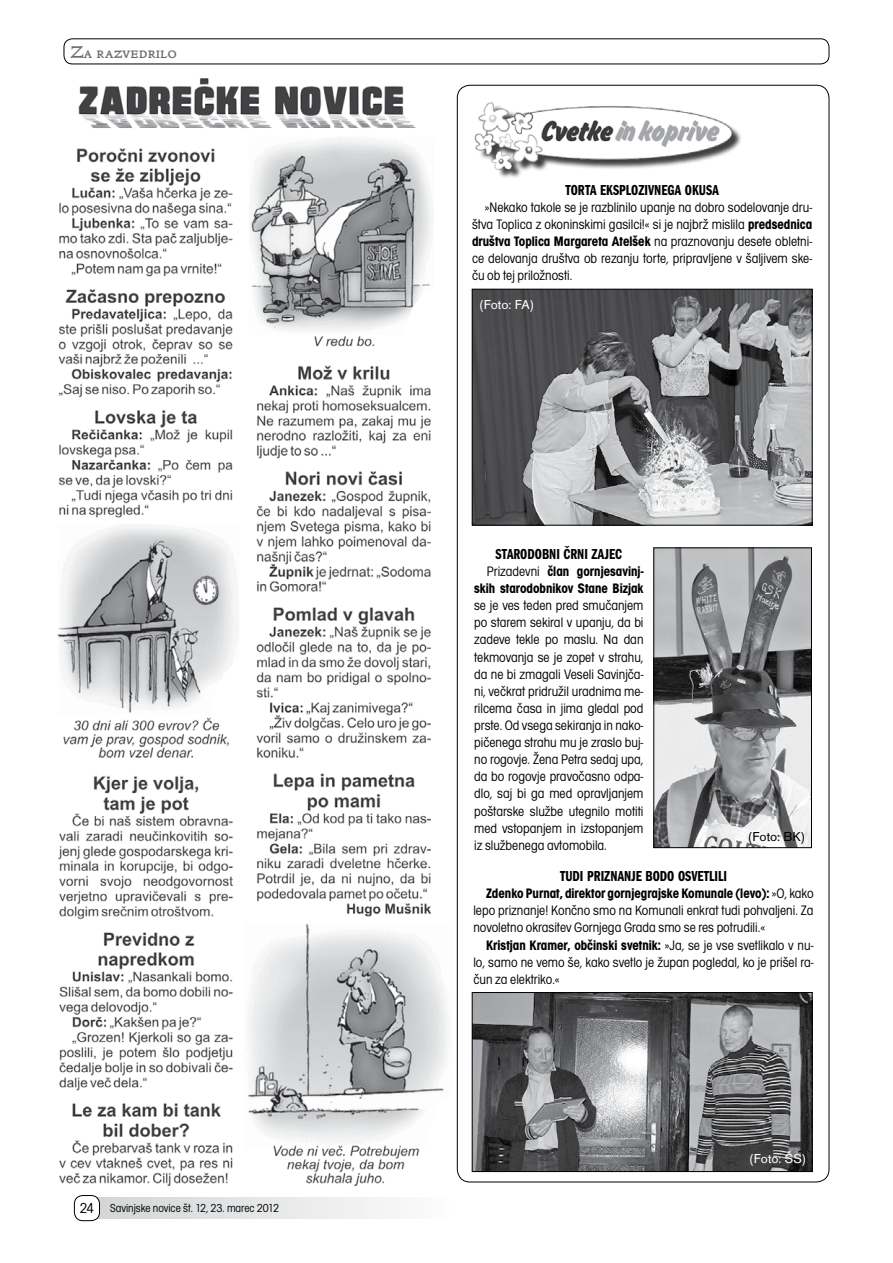
<style>
.page{position:relative;width:893px;height:1263px;background:#fff}
.page>*{position:absolute;margin:0;border:0;box-sizing:border-box;transform-origin:0 0}
.t1{font:18px "Golden Typ SC Itc TEE Orig";color:#6d6e71}
.t2{font:15px "Franklin Got Itc TEE Demi Comp";color:#000}
.t3{font:condensed 14.25px/17.1px "Avant Gar Got Itc TEE";color:#000;text-align:justify}
.t4{font:700 condensed 14.25px/17.1px "Avant Gar Got Itc TEE";color:#000;text-align:right}
.t5{font:13.5px "Accius TEE";letter-spacing:-.005em;color:#fff}
.t6{font:13.5px "Accius TEE";letter-spacing:-.005em;color:#000}
.t7{font:condensed 12px "Avant Gar Got Itc TEE";color:#000}
.s1{font-size:15px}
.s2{font-weight:700}
.s3{font-weight:400}
</style>
<div class="page">
<div style="left:78px;top:1197px;width:372px;height:22px;background:linear-gradient(to right,#cfd0d1,#fdfdfd)"></div>
<div style="left:74px;top:1195px;width:26px;height:26px;background:#fff;border-radius:9px"></div>
<div style="left:74px;top:1195px;width:26px;height:26px;border:1px solid #000;border-radius:9px"></div>
<div style="left:64px;top:39px;width:765px;height:25px;border:1px solid #000;border-radius:9px"></div>
<div style="left:477px;top:104px;width:265px;height:75px;background:#000;opacity:.75"></div>
<img style="left:474px;top:102px;width:260px;height:71px">
<img style="left:656px;top:550px;width:154px;height:296px">
<div style="left:654px;top:548px;width:158px;height:300px;border:1px solid #000"></div>
<img style="left:474px;top:994px;width:336px;height:176px">
<div style="left:472px;top:992px;width:340px;height:180px;border:1px solid #000"></div>
<img style="left:474px;top:291px;width:336px;height:232px">
<div style="left:472px;top:289px;width:340px;height:236px;border:1px solid #000"></div>
<img style="left:57px;top:79px;width:393px;height:1107px">
<p class="t1" style="left:70px;top:42px;width:108px">Za razvedrilo</p>
<p class="t7" style="left:80px;top:1201px;width:201px"><span class="s1">24</span> Savinjske novice št. 12, 23. marec 2012</p>
<p class="t2" style="left:565px;top:181px;width:155px">TORTA EKSPLOZIVNEGA OKUSA</p>
<p class="t3" style="left:472px;top:199px;width:342px;text-indent:13px">»Nekako takole se je razblinilo upanje na dobro sodelovanje dru&shy;štva Toplica z okoninskimi gasilci!« si je najbrž mislila <span class="s2">predsednica društva Toplica Margareta Atelšek</span> na praznovanju desete obletni&shy;ce delovanja društva ob rezanju torte, pripravljene v šaljivem ske&shy;ču ob tej priložnosti.</p>
<p class="t5" style="left:480px;top:297px;width:55px">(Foto: FA)</p>
<p class="t2" style="left:496px;top:545px;width:128px">STARODOBNI ČRNI ZAJEC</p>
<p class="t4" style="left:474px;top:563px;width:171px"><span class="s3">Prizadevni</span> član gornjesavinj&shy;skih starodobnikov Stane Bizjak</p>
<p class="t3" style="left:474px;top:597px;width:171px">se je ves teden pred smučanjem po starem sekiral v upanju, da bi zadeve tekle po maslu. Na dan tekmovanja se je zopet v strahu, da ne bi zmagali Veseli Savinjča&shy;ni, večkrat pridružil uradnima me&shy;rilcema časa in jima gledal pod prste. Od vsega sekiranja in nako&shy;pičenega strahu mu je zraslo buj&shy;no rogovje. Žena Petra sedaj upa, da bo rogovje pravočasno odpa&shy;dlo, saj bi ga med opravljanjem poštarske službe utegnilo motiti med vstopanjem in izstopanjem iz službenega avtomobila.</p>
<p class="t2" style="left:560px;top:868px;width:168px">TUDI PRIZNANJE BODO OSVETLILI</p>
<p class="t3" style="left:473px;top:885px;width:342px;text-indent:13px"><span class="s2">Zdenko Purnat, direktor gornjegrajske Komunale (levo):</span> »O, kako lepo priznanje! Končno smo na Komunali enkrat tudi pohvaljeni. Za novoletno okrasitev Gornjega Grada smo se res potrudili.«</p>
<p class="t3" style="left:473px;top:936px;width:342px;text-indent:13px"><span class="s2">Kristjan Kramer, občinski svetnik:</span> »Ja, se je vse svetlikalo v nu&shy;lo, samo ne vemo še, kako svetlo je župan pogledal, ko je prišel ra&shy;čun za elektriko.«</p>
<p class="t6" style="left:749px;top:829px;width:58px">(Foto: BK)</p>
<p class="t5" style="left:750px;top:1151px;width:57px">(Foto: ŠS)</p>
</div>
